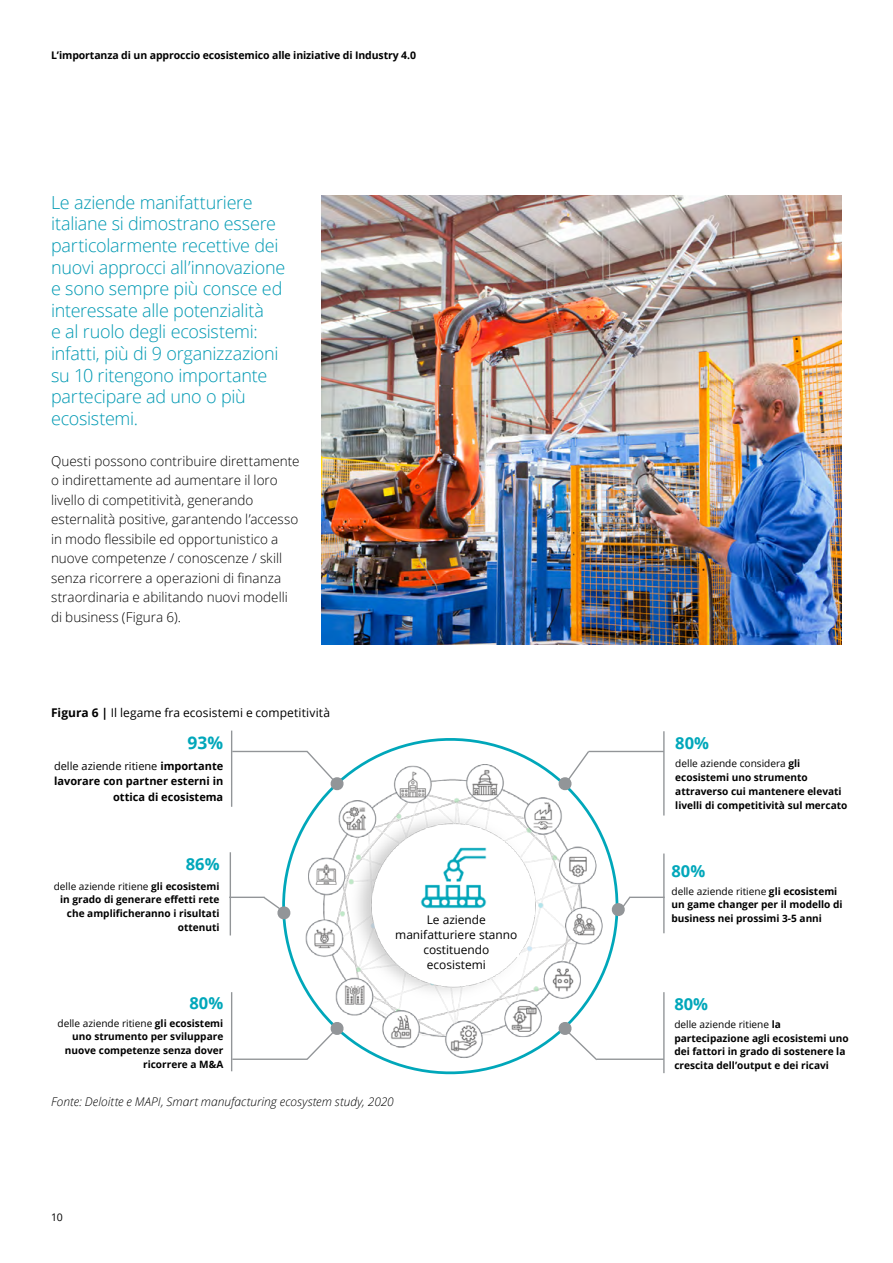
<style>
.page{position:relative;width:893px;height:1263px;background:#fff}
.page>*{position:absolute;margin:0;border:0;box-sizing:border-box;transform-origin:0 0}
.t1{font:300 18px/21.6px "Open Sans";letter-spacing:-.015em;color:#0099b3}
.t2{font:700 17.4px "Open Sans";color:#00a7ba}
.t3{font:700 16.5px "Open Sans";color:#00a7ba}
.t4{font:300 13.5px/19.5px "Open Sans";color:#000}
.t5{font:italic 300 12px "Open Sans";color:#000}
.t6{font:12px/14.9px "Open Sans";color:#000;text-align:center}
.t7{font:12px "Open Sans";letter-spacing:.005em;color:#000}
.t8{font:700 10.95px/15.6px "Open Sans";color:#000;text-align:right}
.t9{font:700 10.5px "Open Sans";letter-spacing:-.01em;color:#000}
.t10{font:10.5px "Open Sans";color:#000}
.t11{font:700 10.05px/13.8px "Open Sans";color:#000}
.s1{font-weight:700}
.s2{font-weight:400}
</style>
<div class="page">
<svg style="left:281px;top:738px;width:338px;height:337px"></svg>
<svg style="left:557px;top:749px;width:33px;height:43px"></svg>
<hr style="left:589px;top:751px;width:75px;height:1px;background:#929598">
<hr style="left:663px;top:731px;width:1px;height:84px;background:#929598">
<hr style="left:663px;top:853px;width:2px;height:80px;background:#929598">
<hr style="left:663px;top:992px;width:2px;height:81px;background:#929598">
<hr style="left:597px;top:1058px;width:67px;height:2px;background:#929598">
<hr style="left:629px;top:897px;width:36px;height:1px;background:#929598">
<hr style="left:231px;top:730px;width:1px;height:77px;background:#929598">
<svg style="left:305px;top:749px;width:38px;height:43px"></svg>
<hr style="left:232px;top:751px;width:76px;height:1px;background:#929598">
<hr style="left:230px;top:852px;width:1px;height:83px;background:#929598">
<svg style="left:305px;top:1020px;width:38px;height:41px"></svg>
<hr style="left:232px;top:1058px;width:76px;height:2px;background:#929598">
<hr style="left:231px;top:992px;width:1px;height:79px;background:#929598">
<svg style="left:557px;top:1020px;width:42px;height:42px"></svg>
<svg style="left:262px;top:895px;width:28px;height:26px"></svg>
<hr style="left:229px;top:897px;width:36px;height:1px;background:#929598">
<svg style="left:610px;top:895px;width:22px;height:23px"></svg>
<img style="left:322px;top:195px;width:520px;height:449px">
<p class="t9" style="left:51px;top:48px;width:367px">L’importanza di un approccio ecosistemico alle iniziative di Industry 4.0</p>
<p class="t1" style="left:51px;top:191px;width:236px">Le aziende manifatturiere italiane si dimostrano essere particolarmente recettive dei nuovi approcci all’innovazione e sono sempre più consce ed interessate alle potenzialità<br>e al ruolo degli ecosistemi: infatti, più di 9 organizzazioni su 10 ritengono importante partecipare ad uno o più ecosistemi.</p>
<p class="t4" style="left:51px;top:451px;width:250px">Questi possono contribuire direttamente o indirettamente ad aumentare il loro livello di competitività, generando esternalità positive, garantendo l’accesso in modo flessibile ed opportunistico a nuove competenze / conoscenze / skill senza ricorrere a operazioni di finanza straordinaria e abilitando nuovi modelli di business (Figura 6).</p>
<p class="t7" style="left:51px;top:705px;width:281px"><span class="s1">Figura 6 |</span> Il legame fra ecosistemi e competitività</p>
<h2 class="t2" style="left:188px;top:731px;width:37px">93%</h2>
<p class="t8" style="left:54px;top:758px;width:171px"><span class="s2">delle aziende ritiene</span> importante lavorare con partner esterni in ottica di ecosistema</p>
<h3 class="t3" style="left:186px;top:853px;width:35px">86%</h3>
<p class="t11" style="left:54px;top:879px;width:167px;text-align:right"><span class="s2">delle aziende ritiene</span> gli ecosistemi in grado di generare effetti rete che amplificheranno i risultati ottenuti</p>
<h3 class="t3" style="left:189px;top:991px;width:35px">80%</h3>
<p class="t11" style="left:58px;top:1016px;width:167px;text-align:right"><span class="s2">delle aziende ritiene</span> gli ecosistemi uno strumento per sviluppare nuove competenze senza dover ricorrere a M&amp;A</p>
<p class="t6" style="left:395px;top:912px;width:124px">Le aziende manifatturiere stanno costituendo ecosistemi</p>
<p class="t5" style="left:51px;top:1093px;width:344px">Fonte: Deloitte e MAPI, Smart manufacturing ecosystem study, 2020</p>
<p class="t10" style="left:51px;top:1210px;width:13px">10</p>
<h3 class="t3" style="left:675px;top:732px;width:35px">80%</h3>
<p class="t11" style="left:675px;top:756px;width:174px"><span class="s2">delle aziende considera</span> gli ecosistemi uno strumento attraverso cui mantenere elevati livelli di competitività sul mercato</p>
<h3 class="t3" style="left:671px;top:859px;width:35px">80%</h3>
<p class="t11" style="left:671px;top:884px;width:173px"><span class="s2">delle aziende ritiene</span> gli ecosistemi un game changer per il modello di business nei prossimi 3-5 anni</p>
<h3 class="t3" style="left:674px;top:992px;width:35px">80%</h3>
<p class="t11" style="left:674px;top:1017px;width:176px"><span class="s2">delle aziende ritiene</span> la partecipazione agli ecosistemi uno dei fattori in grado di sostenere la crescita dell’output e dei ricavi</p>
</div>
